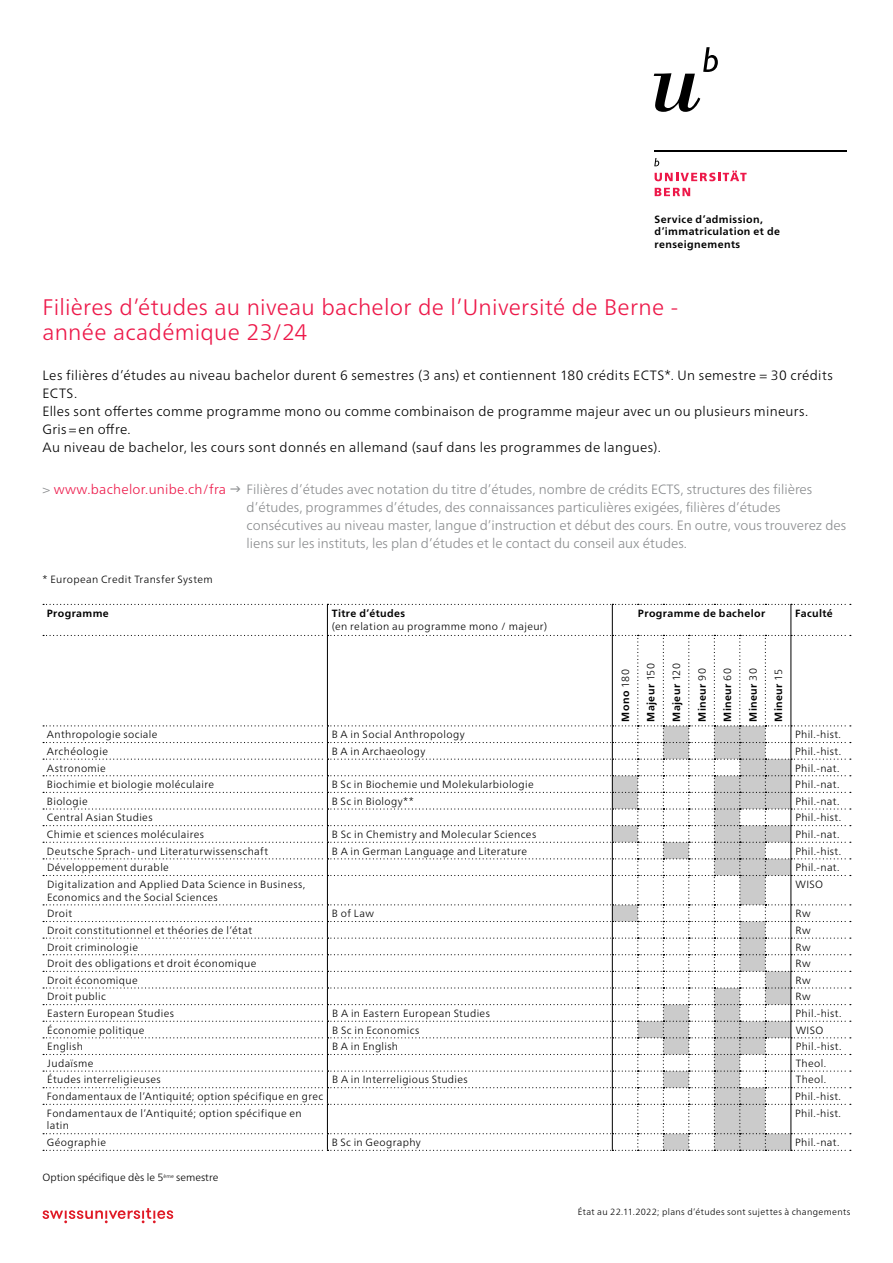
<style>
.page{position:relative;width:893px;height:1263px;background:#fff}
.page>*{position:absolute;margin:0;border:0;box-sizing:border-box;transform-origin:0 0}
.t1{font:300 22.5px/25.5px "Frutiger Neue LT Pro";letter-spacing:.01em;color:#ed1849}
.t2{font:300 13.5px/18px "Frutiger Neue LT Pro";color:#8a8c8e}
.t3{font:300 13.5px/18px "Frutiger Neue LT Pro";letter-spacing:.025em;color:#000}
.t4{font:300 13.5px "Frutiger Neue LT Pro";letter-spacing:.02em;color:#ed1849}
.t5{font:300 10.5px/12.8px "Frutiger Neue LT Pro";letter-spacing:.035em;color:#000}
.t6{font:700 10.5px/12.8px "Frutiger Neue LT Pro";letter-spacing:.035em;color:#000}
.t7{font:300 10.5px "Frutiger Neue LT Pro";color:#000}
.t8{font:300 9px "Frutiger Neue LT Pro";letter-spacing:.04em;color:#000}
.s1{color:#8a8c8e}
.s2{font-weight:300}
</style>
<div class="page">
<svg style="left:43px;top:604px;width:808px;height:1px"></svg>
<hr style="left:327px;top:605px;width:1px;height:30px;background:#000">
<hr style="left:612px;top:605px;width:1px;height:30px;background:#000">
<hr style="left:791px;top:605px;width:1px;height:30px;background:#000">
<svg style="left:43px;top:635px;width:808px;height:516px"></svg>
<svg style="left:43px;top:1208px;width:130px;height:15px"></svg>
<svg style="left:654px;top:47px;width:64px;height:65px"></svg>
<hr style="left:654px;top:150px;width:193px;height:1px;background:#000">
<svg style="left:654px;top:158px;width:93px;height:23px"></svg>
<svg style="left:655px;top:188px;width:35px;height:8px"></svg>
<p class="t6" style="left:654px;top:212px;width:127px">Service d’admission, d’immatriculation et de renseignements</p>
<h1 class="t1" style="left:43px;top:294px;width:637px">Filières d’études au niveau bachelor de l’Université de Berne - année académique 23/24</h1>
<p class="t3" style="left:43px;top:366px;width:792px">Les filières d’études au niveau bachelor durent 6 semestres (3 ans) et contiennent 180 crédits ECTS*. Un semestre = 30 crédits ECTS.<br>Elles sont offertes comme programme mono ou comme combinaison de programme majeur avec un ou plusieurs mineurs.<br>Gris = en offre.<br>Au niveau de bachelor, les cours sont donnés en allemand (sauf dans les programmes de langues).</p>
<p class="t4" style="left:43px;top:481px;width:185px"><span class="s1">&gt;</span> www.bachelor.unibe.ch/fra</p>
<p class="t2" style="left:247px;top:480px;width:601px">Filières d’études avec notation du titre d’études, nombre de crédits ECTS, structures des filières d’études, programmes d’études, des connaissances particulières exigées, filières d’études consécutives au niveau master, langue d’instruction et début des cours. En outre, vous trouverez des liens sur les instituts, les plan d’études et le contact du conseil aux études.</p>
<p class="t5" style="left:43px;top:573px;width:172px">* European Credit Transfer System</p>
<p class="t6" style="left:47px;top:607px;width:64px">Programme</p>
<p class="t6" style="left:332px;top:607px;width:75px">Titre d’études</p>
<p class="t5" style="left:332px;top:619px;width:217px">(en relation au programme mono / majeur)</p>
<p class="t6" style="left:638px;top:607px;width:129px">Programme de bachelor</p>
<p class="t6" style="left:795px;top:607px;width:39px">Faculté</p>
<p class="t6" style="left:619px;top:722px;width:54px;rotate:-90deg">Mono <span class="s2">180</span></p>
<p class="t6" style="left:645px;top:722px;width:60px;rotate:-90deg">Majeur <span class="s2">150</span></p>
<p class="t6" style="left:670px;top:722px;width:60px;rotate:-90deg">Majeur <span class="s2">120</span></p>
<p class="t6" style="left:696px;top:722px;width:55px;rotate:-90deg">Mineur <span class="s2">90</span></p>
<p class="t6" style="left:721px;top:722px;width:55px;rotate:-90deg">Mineur <span class="s2">60</span></p>
<p class="t6" style="left:747px;top:722px;width:55px;rotate:-90deg">Mineur <span class="s2">30</span></p>
<p class="t6" style="left:772px;top:722px;width:54px;rotate:-90deg">Mineur <span class="s2">15</span></p>
<p class="t5" style="left:47px;top:728px;width:112px">Anthropologie sociale</p>
<p class="t5" style="left:332px;top:728px;width:135px">B A in Social Anthropology</p>
<p class="t5" style="left:795px;top:728px;width:47px">Phil.-hist.</p>
<p class="t5" style="left:47px;top:745px;width:63px">Archéologie</p>
<p class="t5" style="left:332px;top:745px;width:95px">B A in Archaeology</p>
<p class="t5" style="left:795px;top:745px;width:47px">Phil.-hist.</p>
<p class="t5" style="left:47px;top:761px;width:61px">Astronomie</p>
<p class="t5" style="left:795px;top:761px;width:46px">Phil.-nat.</p>
<p class="t5" style="left:47px;top:778px;width:169px">Biochimie et biologie moléculaire</p>
<p class="t5" style="left:332px;top:778px;width:203px">B Sc in Biochemie und Molekularbiologie</p>
<p class="t5" style="left:795px;top:778px;width:46px">Phil.-nat.</p>
<p class="t5" style="left:47px;top:795px;width:42px">Biologie</p>
<p class="t5" style="left:332px;top:795px;width:83px">B Sc in Biology**</p>
<p class="t5" style="left:795px;top:795px;width:46px">Phil.-nat.</p>
<p class="t5" style="left:47px;top:811px;width:107px">Central Asian Studies</p>
<p class="t5" style="left:795px;top:811px;width:47px">Phil.-hist.</p>
<p class="t5" style="left:47px;top:828px;width:159px">Chimie et sciences moléculaires</p>
<p class="t5" style="left:332px;top:828px;width:206px">B Sc in Chemistry and Molecular Sciences</p>
<p class="t5" style="left:795px;top:828px;width:46px">Phil.-nat.</p>
<p class="t5" style="left:47px;top:844px;width:223px">Deutsche Sprach- und Literaturwissenschaft</p>
<p class="t5" style="left:332px;top:844px;width:197px">B A in German Language and Literature</p>
<p class="t5" style="left:795px;top:844px;width:47px">Phil.-hist.</p>
<p class="t5" style="left:47px;top:861px;width:123px">Développement durable</p>
<p class="t5" style="left:795px;top:861px;width:46px">Phil.-nat.</p>
<p class="t5" style="left:47px;top:878px;width:260px">Digitalization and Applied Data Science in Business,<br>Economics and the Social Sciences</p>
<p class="t5" style="left:795px;top:878px;width:29px">WISO</p>
<p class="t5" style="left:47px;top:907px;width:27px">Droit</p>
<p class="t5" style="left:332px;top:907px;width:43px">B of Law</p>
<p class="t5" style="left:795px;top:907px;width:17px">Rw</p>
<p class="t5" style="left:47px;top:924px;width:207px">Droit constitutionnel et théories de l’état</p>
<p class="t5" style="left:795px;top:924px;width:17px">Rw</p>
<p class="t5" style="left:47px;top:940px;width:93px">Droit criminologie</p>
<p class="t5" style="left:795px;top:940px;width:17px">Rw</p>
<p class="t5" style="left:47px;top:957px;width:211px">Droit des obligations et droit économique</p>
<p class="t5" style="left:795px;top:957px;width:17px">Rw</p>
<p class="t5" style="left:47px;top:973px;width:92px">Droit économique</p>
<p class="t5" style="left:796px;top:973px;width:17px">Rw</p>
<p class="t5" style="left:47px;top:990px;width:60px">Droit public</p>
<p class="t5" style="left:796px;top:990px;width:17px">Rw</p>
<p class="t5" style="left:47px;top:1007px;width:128px">Eastern European Studies</p>
<p class="t5" style="left:332px;top:1007px;width:159px">B A in Eastern European Studies</p>
<p class="t5" style="left:796px;top:1007px;width:47px">Phil.-hist.</p>
<p class="t5" style="left:47px;top:1023px;width:99px">Économie politique</p>
<p class="t5" style="left:332px;top:1023px;width:89px">B Sc in Economics</p>
<p class="t5" style="left:796px;top:1023px;width:29px">WISO</p>
<p class="t5" style="left:47px;top:1040px;width:37px">English</p>
<p class="t5" style="left:332px;top:1040px;width:67px">B A in English</p>
<p class="t5" style="left:796px;top:1040px;width:47px">Phil.-hist.</p>
<p class="t5" style="left:47px;top:1057px;width:48px">Judaïsme</p>
<p class="t5" style="left:796px;top:1057px;width:32px">Theol.</p>
<p class="t5" style="left:47px;top:1073px;width:115px">Études interreligieuses</p>
<p class="t5" style="left:332px;top:1073px;width:137px">B A in Interreligious Studies</p>
<p class="t5" style="left:796px;top:1073px;width:32px">Theol.</p>
<p class="t5" style="left:47px;top:1090px;width:278px">Fondamentaux de l’Antiquité; option spécifique en grec</p>
<p class="t5" style="left:795px;top:1090px;width:47px">Phil.-hist.</p>
<p class="t5" style="left:47px;top:1106px;width:256px">Fondamentaux de l’Antiquité; option spécifique en latin</p>
<p class="t5" style="left:795px;top:1106px;width:47px">Phil.-hist.</p>
<p class="t5" style="left:47px;top:1136px;width:61px">Géographie</p>
<p class="t5" style="left:332px;top:1136px;width:91px">B Sc in Geography</p>
<p class="t5" style="left:795px;top:1136px;width:46px">Phil.-nat.</p>
<p class="t7" style="left:43px;top:1171px;width:177px">Option spécifique dès le 5<sup>ème</sup> semestre</p>
<p class="t8" style="left:578px;top:1206px;width:274px">État au 22.11.2022; plans d’études sont sujettes à changements</p>
</div>
